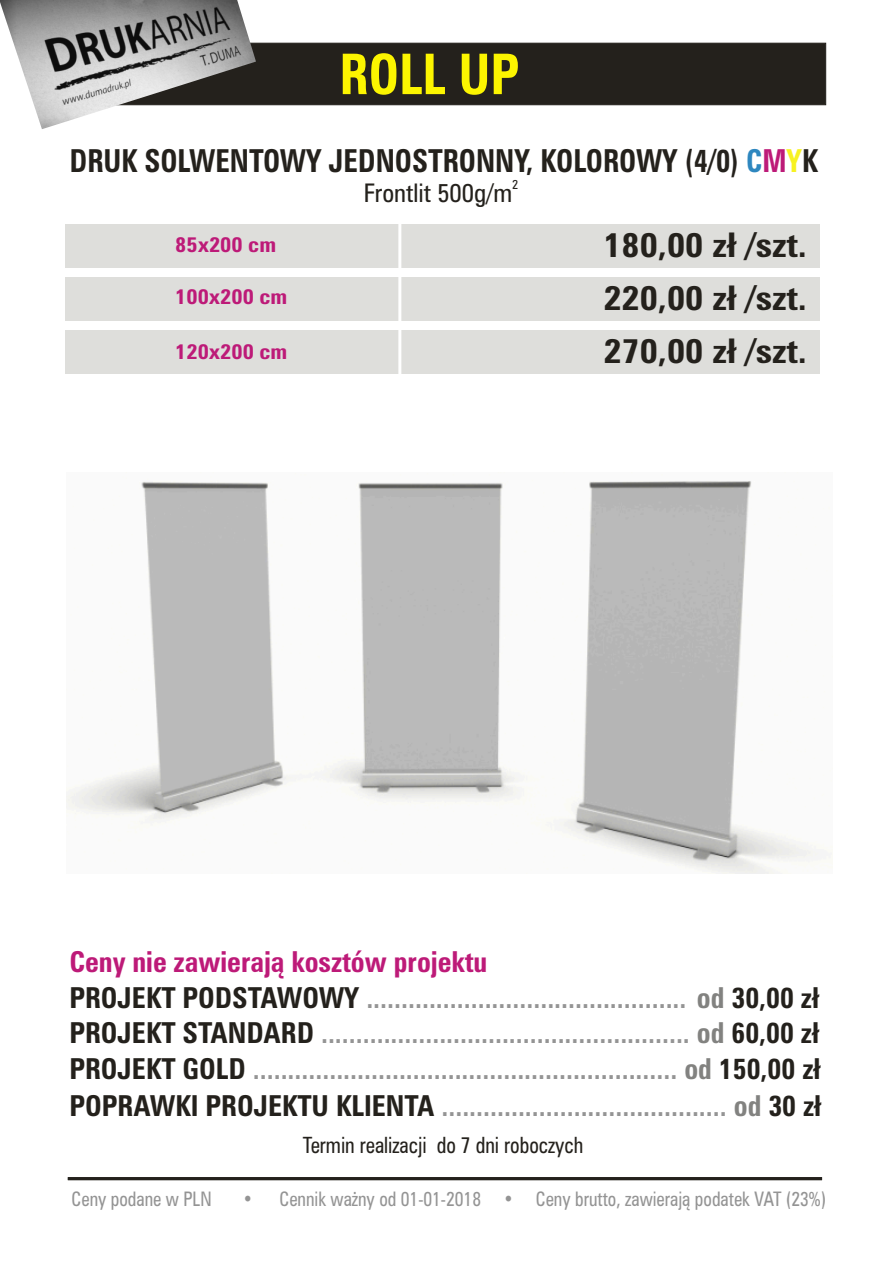
<style>
.page{position:relative;width:893px;height:1263px;background:#fff}
.page>*{position:absolute;margin:0;border:0;box-sizing:border-box;transform-origin:0 0}
.t1{font:700 condensed 56.1px "Zurich L2";color:#fcf500;scale:.92 1}
.t2{font:700 condensed 34.05px/53.7px "Zurich L2";color:#24211c;scale:1.08 1}
.t3{font:700 condensed 31.65px "Zurich L2";color:#24211c;scale:.91 1}
.t4{font:700 condensed 28.95px/36.6px "Zurich L2";color:#949494;text-align:justify}
.t5{font:700 condensed 28.95px "Zurich L2";color:#bd1a78}
.t6{font:condensed 25.65px "Zurich L2";color:#24211c}
.t7{font:condensed 22.5px "Zurich L2";color:#24211c;scale:.92 1}
.t8{font:700 condensed 21px "Zurich L2";color:#bd1a78;scale:1.08 1}
.t9{font:condensed 20.1px "Zurich L2";color:#949494;scale:.91 1}
.t10{font:condensed 12.9px "Zurich L2";color:#24211c}
.s1{color:#2e87bf}
.s2{color:#bd1a78}
.s3{color:#f7f221}
.s4{color:#24211c}
.s5{color:#828280}
</style>
<div class="page">
<div style="left:256px;top:42px;width:570px;height:64px;background:#24211c"></div>
<img style="left:0;top:0;width:256px;height:129px">
<div style="left:65px;top:224px;width:754px;height:44px;background:#dededb"></div>
<hr style="left:398px;top:224px;width:3px;height:44px;background:#fff">
<hr style="left:68px;top:1177px;width:754px;height:3px;background:#24211c">
<div style="left:65px;top:277px;width:754px;height:43px;background:#dededb"></div>
<hr style="left:398px;top:277px;width:3px;height:43px;background:#fff">
<div style="left:65px;top:330px;width:754px;height:44px;background:#dededb"></div>
<hr style="left:398px;top:330px;width:3px;height:44px;background:#fff">
<img style="left:67px;top:480px;width:752px;height:393px">
<h1 class="t1" style="left:339px;top:51px;width:197px">ROLL UP</h1>
<p class="t3" style="left:70px;top:148px;width:824px">DRUK SOLWENTOWY JEDNOSTRONNY, KOLOROWY (4/0) <span class="s1">C</span><span class="s2">M</span><span class="s3">Y</span>K</p>
<p class="t10" style="left:512px;top:179px;width:8px">2</p>
<p class="t6" style="left:364px;top:182px;width:150px">Frontlit 500g/m</p>
<p class="t8" style="left:175px;top:236px;width:95px">85x200 cm</p>
<p class="t2" style="left:603px;top:221px;width:190px">180,00 z³ /szt.</p>
<p class="t8" style="left:175px;top:288px;width:105px">100x200 cm</p>
<p class="t8" style="left:175px;top:343px;width:105px">120x200 cm</p>
<p class="t2" style="left:603px;top:274px;width:190px">220,00 z³ /szt.<br>270,00 z³ /szt.</p>
<p class="t5" style="left:69px;top:950px;width:419px">Ceny nie zawieraj¹ kosztów projektu</p>
<p class="t4" style="left:69px;top:982px;width:751px"><span class="s4">PROJEKT PODSTAWOWY</span> .............................................. <span class="s5">od</span> <span class="s4">30,00 z³</span></p>
<p class="t4" style="left:69px;top:1017px;width:753px"><span class="s4">PROJEKT STANDARD</span> ..................................................... <span class="s5">od</span> <span class="s4">60,00 z³<br>PROJEKT GOLD</span> ............................................................. <span class="s5">od</span> <span class="s4">150,00 z³<br>POPRAWKI PROJEKTU KLIENTA</span> ......................................... <span class="s5">od</span> <span class="s4">30 z³</span></p>
<p class="t7" style="left:303px;top:1136px;width:307px">Termin realizacji do 7 dni roboczych</p>
<p class="t9" style="left:72px;top:1190px;width:155px">Ceny podane w PLN</p>
<p class="t9" style="left:242px;top:1190px;width:643px">• Cennik wa¿ny od 01-01-2018 • Ceny brutto, zawieraj¹ podatek VAT (23%)</p>
</div>
